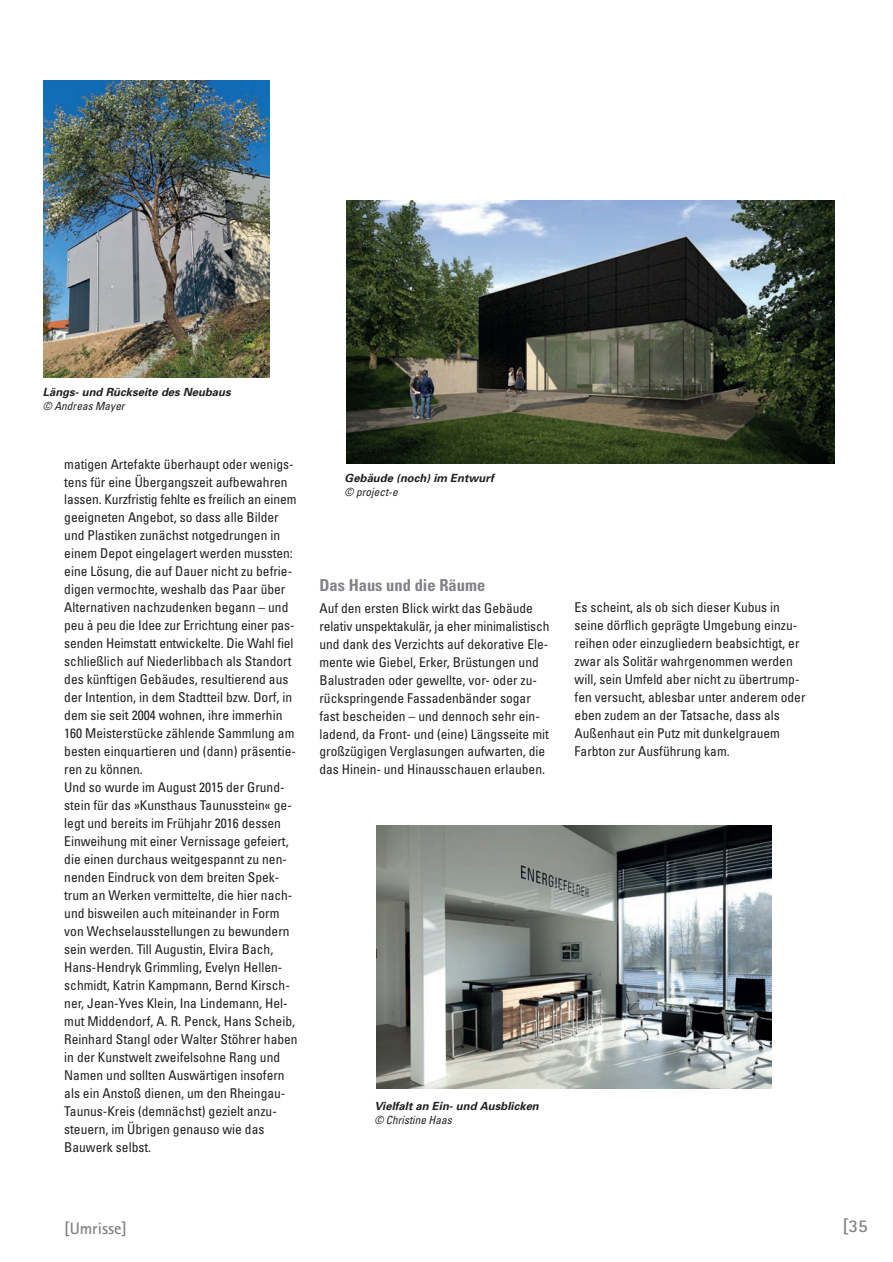
<style>
.page{position:relative;width:893px;height:1262px;background:#fff}
.page>*{position:absolute;margin:0;border:0;box-sizing:border-box;transform-origin:0 0}
.t1{font:700 18px "Rotis Sans Serif";color:#808285}
.t2{font:700 condensed 16.5px "Univers";color:#808285}
.t3{font:700 16.5px "Rotis Sans Serif";color:#808285}
.t4{font:condensed 13.5px/18px "Univers";color:#231f20}
.t5{font:italic 700 11.25px "Univers";letter-spacing:.005em;color:#231f20}
.t6{font:italic condensed 11.25px "Univers";letter-spacing:.005em;color:#231f20}
</style>
<div class="page">
<img style="left:377px;top:825px;width:394px;height:264px">
<img style="left:43px;top:81px;width:226px;height:297px">
<img style="left:346px;top:201px;width:489px;height:262px">
<p class="t5" style="left:43px;top:388px;width:189px">Längs- und Rückseite des Neubaus</p>
<p class="t6" style="left:43px;top:401px;width:83px">© Andreas Mayer</p>
<p class="t4" style="left:64px;top:456px;width:235px">matigen Artefakte überhaupt oder wenigs&shy;tens für eine Übergangszeit aufbewahren lassen. Kurzfristig fehlte es freilich an einem geeigneten Angebot, so dass alle Bilder und Plastiken zunächst notgedrungen in einem Depot eingelagert werden mussten: eine Lösung, die auf Dauer nicht zu befrie&shy;digen vermochte, weshalb das Paar über Alternativen nachzudenken begann – und peu à peu die Idee zur Errichtung einer pas&shy;senden Heimstatt entwickelte. Die Wahl fiel schließlich auf Niederlibbach als Standort des künftigen Gebäudes, resultierend aus der Intention, in dem Stadtteil bzw. Dorf, in dem sie seit 2004 wohnen, ihre immerhin 160 Meisterstücke zählende Sammlung am besten einquartieren und (dann) präsentie&shy;ren zu können.<br>Und so wurde im August 2015 der Grund&shy;stein für das »Kunsthaus Taunusstein« ge&shy;legt und bereits im Frühjahr 2016 dessen Einweihung mit einer Vernissage gefeiert, die einen durchaus weitgespannt zu nen&shy;nenden Eindruck von dem breiten Spek&shy;trum an Werken vermittelte, die hier nach&shy;und bisweilen auch miteinander in Form von Wechselausstellungen zu bewundern sein werden. Till Augustin, Elvira Bach, Hans-Hendryk Grimmling, Evelyn Hellen&shy;schmidt, Katrin Kampmann, Bernd Kirsch&shy;ner, Jean-Yves Klein, Ina Lindemann, Hel&shy;mut Middendorf, A. R. Penck, Hans Scheib, Reinhard Stangl oder Walter Stöhrer haben in der Kunstwelt zweifelsohne Rang und Namen und sollten Auswärtigen insofern als ein Anstoß dienen, um den Rheingau-Taunus-Kreis (demnächst) gezielt anzu&shy;steuern, im Übrigen genauso wie das Bauwerk selbst.</p>
<p class="t5" style="left:345px;top:474px;width:151px">Gebäude (noch) im Entwurf</p>
<p class="t6" style="left:345px;top:487px;width:55px">© project-e</p>
<p class="t2" style="left:319px;top:579px;width:167px">Das Haus und die Räume</p>
<p class="t4" style="left:319px;top:600px;width:231px">Auf den ersten Blick wirkt das Gebäude relativ unspektakulär, ja eher minimalistisch und dank des Verzichts auf dekorative Ele&shy;mente wie Giebel, Erker, Brüstungen und Balustraden oder gewellte, vor- oder zu&shy;rückspringende Fassadenbänder sogar fast bescheiden – und dennoch sehr ein&shy;ladend, da Front- und (eine) Längsseite mit großzügigen Verglasungen aufwarten, die das Hinein- und Hinausschauen erlauben.</p>
<p class="t4" style="left:574px;top:600px;width:232px">Es scheint, als ob sich dieser Kubus in seine dörflich geprägte Umgebung einzu&shy;reihen oder einzugliedern beabsichtigt, er zwar als Solitär wahrgenommen werden will, sein Umfeld aber nicht zu übertrump&shy;fen versucht, ablesbar unter anderem oder eben zudem an der Tatsache, dass als Außenhaut ein Putz mit dunkelgrauem Farbton zur Ausführung kam.</p>
<p class="t5" style="left:374px;top:1102px;width:166px">Vielfalt an Ein- und Ausblicken</p>
<p class="t6" style="left:374px;top:1115px;width:79px">© Christine Haas</p>
<p class="t3" style="left:64px;top:1223px;width:64px">[Umrisse]</p>
<h1 class="t1" style="left:842px;top:1219px;width:27px">[35</h1>
</div>
